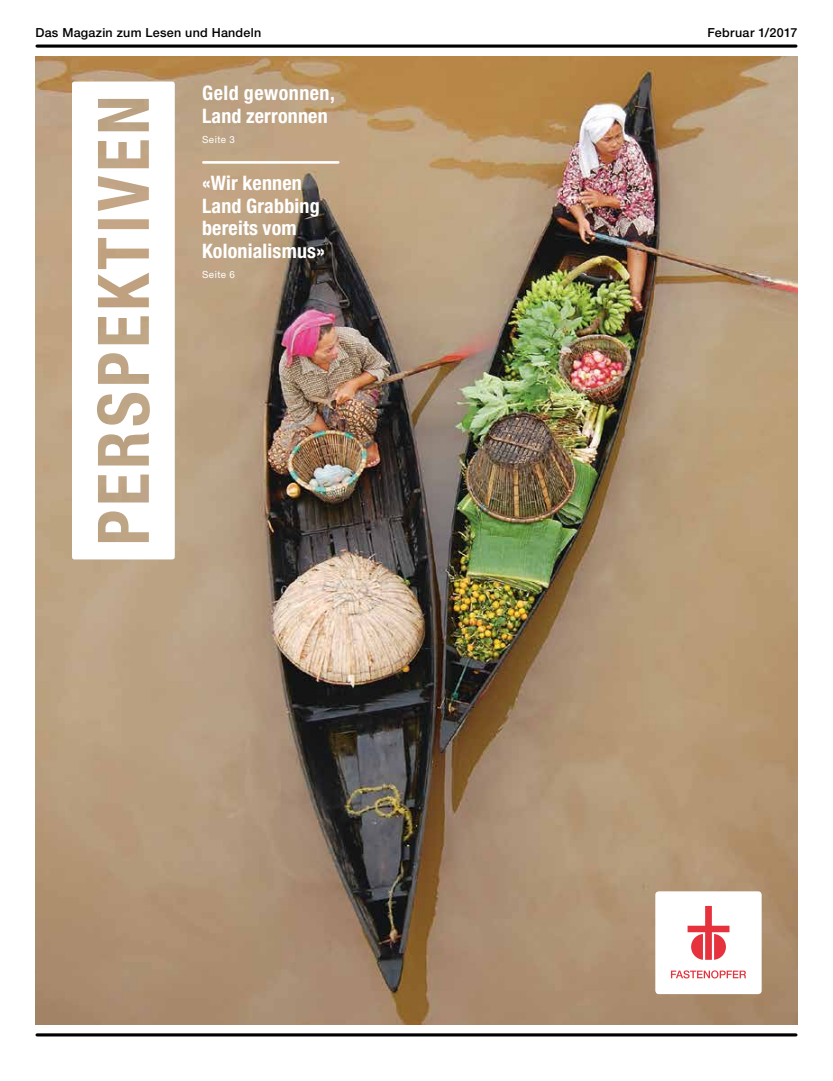
<style>
.page{position:relative;width:833px;height:1081px;background:#fff}
.page>*{position:absolute;margin:0;border:0;box-sizing:border-box;transform-origin:0 0}
.t1{font:700 condensed 20px/22.5px "Helvetica Neue LT Std";letter-spacing:.01em;color:#fff}
.t2{font:500 12.5px "Helvetica Neue LT Std";letter-spacing:.02em;color:#000}
.t3{font:9.88px "Helvetica Neue LT Std";letter-spacing:.05em;color:#fff}
</style>
<div class="page">
<hr style="left:37px;top:45px;width:759px;height:3px;background:#000">
<img style="left:35px;top:56px;width:762px;height:969px">
<hr style="left:37px;top:1033px;width:759px;height:3px;background:#000">
<svg style="left:72px;top:81px;width:103px;height:478px"></svg>
<hr style="left:203px;top:161px;width:135px;height:3px;background:#fff">
<div style="left:655px;top:891px;width:106px;height:103px;background:#fff;border-radius:4px"></div>
<svg style="left:687px;top:906px;width:42px;height:54px"></svg>
<svg style="left:671px;top:970px;width:75px;height:8px"></svg>
<p class="t2" style="left:35px;top:25px;width:227px">Das Magazin zum Lesen und Handeln</p>
<p class="t1" style="left:202px;top:82px;width:134px">Geld gewonnen,<br>Land zerronnen</p>
<p class="t3" style="left:202px;top:133px;width:34px">Seite 3</p>
<p class="t1" style="left:202px;top:172px;width:124px">«Wir kennen<br>Land Grabbing bereits vom<br>Kolonialismus»</p>
<p class="t3" style="left:202px;top:268px;width:34px">Seite 6</p>
<p class="t2" style="left:707px;top:25px;width:92px">Februar 1/2017</p>
</div>
